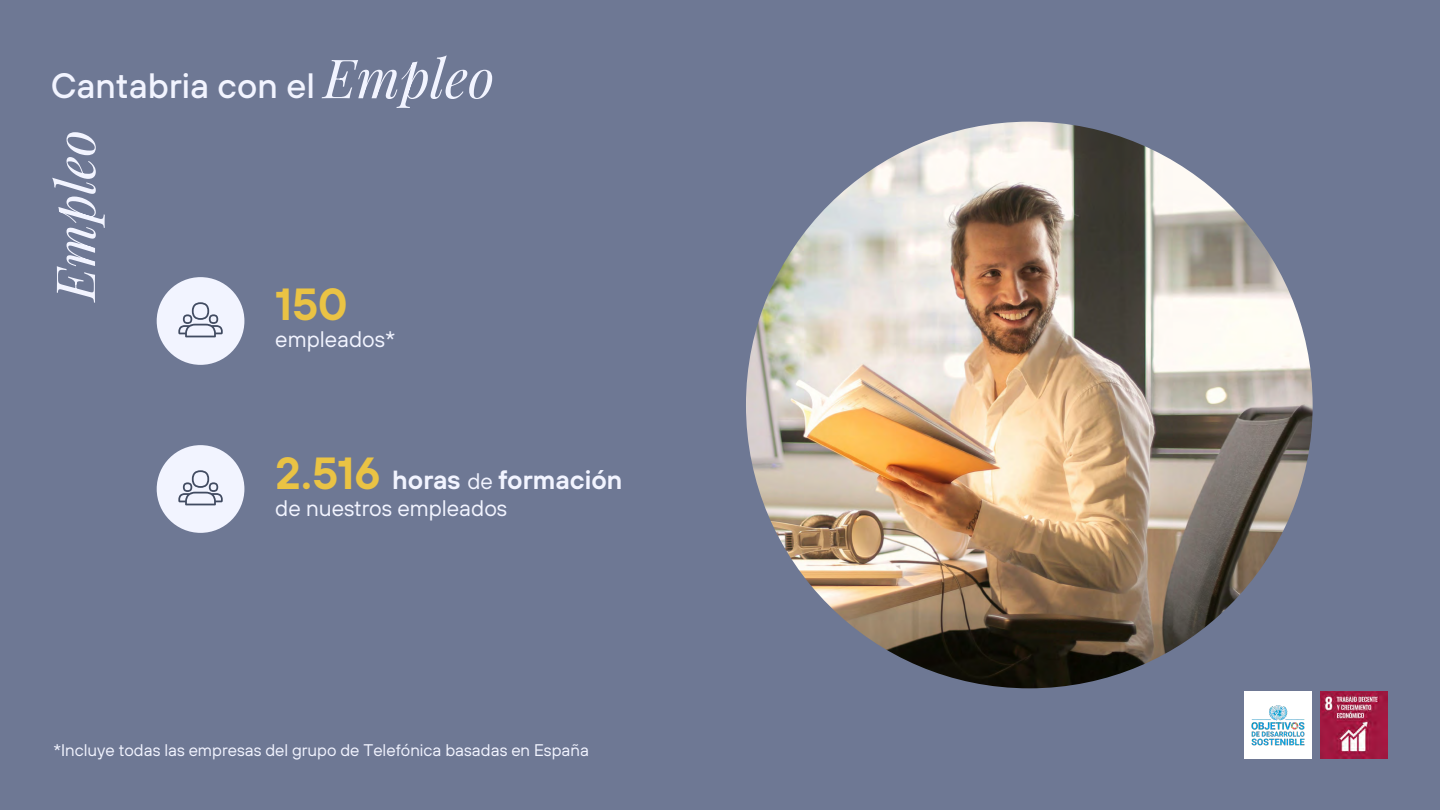
<style>
.page{position:relative;width:1440px;height:810px;background:#6e7894}
.page>*{position:absolute;margin:0;border:0;box-sizing:border-box;transform-origin:0 0}
.t1{font:italic 54px "Playfair Display";color:#f2f4ff}
.t2{font:600 45px "Tele Sans";color:#eac344}
.t3{font:500 35.25px "Tele Sans";color:#f2f4ff}
.t4{font:600 26.25px "Tele Sans";color:#f2f4ff}
.t5{font:22.5px "Tele Sans";color:#f2f4ff}
.t6{font:16.88px "Tele Sans";color:#f2f4ff}
.s1{font-family:"Playfair Display";font-weight:400;font-style:italic;font-size:54px}
.s2{font-size:45px;color:#eac344}
.s3{font-weight:400;font-size:22.5px}
</style>
<div class="page">
<img style="left:746px;top:122px;width:567px;height:566px;border-radius:283px">
<div style="left:1244px;top:691px;width:67px;height:68px;background:#fff"></div>
<img style="left:1251px;top:705px;width:54px;height:41px">
<img style="left:1320px;top:691px;width:68px;height:68px">
<div style="left:157px;top:277px;width:87px;height:88px;background:#f2f4ff;border-radius:50%"></div>
<svg style="left:178px;top:302px;width:45px;height:35px"></svg>
<div style="left:157px;top:445px;width:87px;height:88px;background:#f2f4ff;border-radius:50%"></div>
<svg style="left:178px;top:470px;width:45px;height:35px"></svg>
<h3 class="t3" style="left:51px;top:63px;width:445px">Cantabria con el <span class="s1">Empleo</span></h3>
<h1 class="t1" style="left:33px;top:301px;width:172px;rotate:-90deg">Empleo</h1>
<h2 class="t2" style="left:275px;top:275px;width:74px">150</h2>
<h3 class="t5" style="left:275px;top:325px;width:122px">empleados*</h3>
<h3 class="t4" style="left:275px;top:462px;width:349px"><span class="s2">2.516</span> horas <span class="s3">de</span> formación</h3>
<h3 class="t5" style="left:275px;top:494px;width:233px">de nuestros empleados</h3>
<p class="t6" style="left:53px;top:739px;width:537px">*Incluye todas las empresas del grupo de Telefónica basadas en España</p>
</div>
